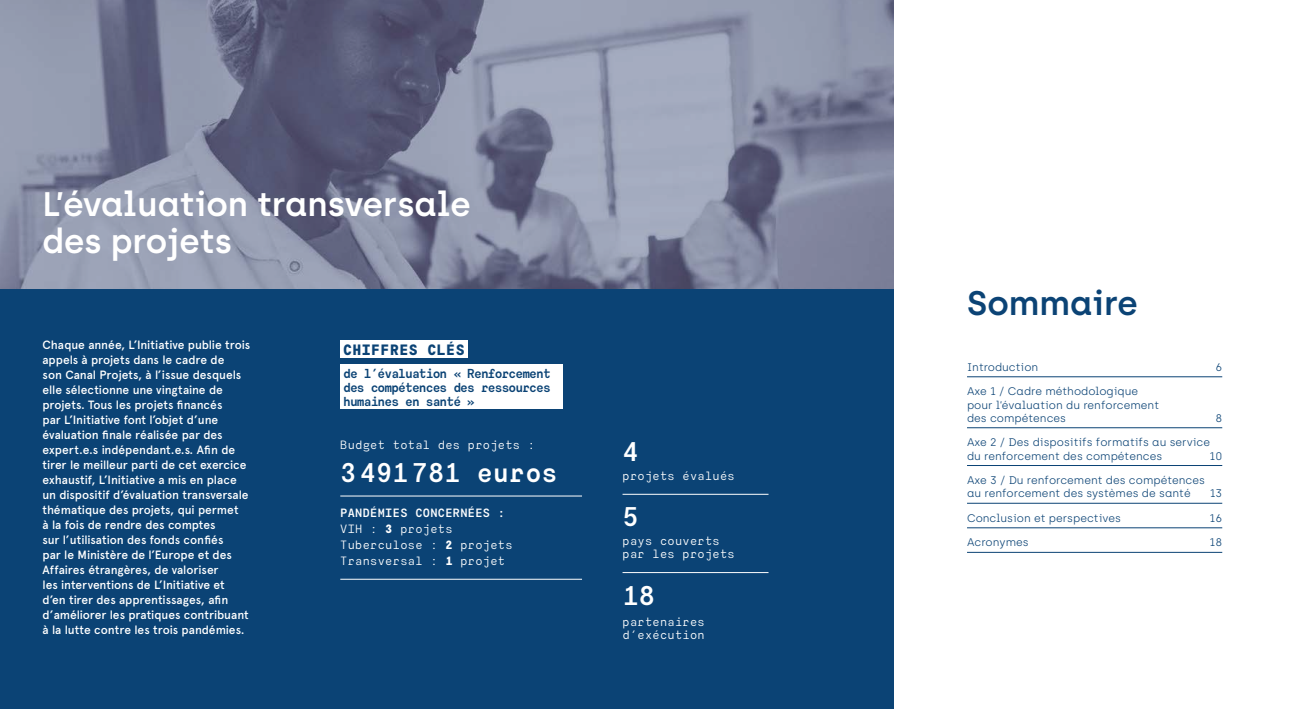
<style>
.page{position:relative;width:1296px;height:709px;background:#fff}
.page>*{position:absolute;margin:0;border:0;box-sizing:border-box;transform-origin:0 0}
.t1{font:600 34px/37px "Archia";color:#fff}
.t2{font:600 34px "Archia";color:#0b4375}
.t3{font:700 27px "ATC Harris";color:#fff}
.t4{font:900 15px "ATC Harris";letter-spacing:.025em;color:#0b4375}
.t5{font:700 13px/14px "ATC Harris";letter-spacing:-.07em;color:#0b4375;text-align:justify}
.t6{font:500 12px/15px "Apercu";letter-spacing:-.005em;color:#fff}
.t7{font:12px/15.8px "ATC Harris";letter-spacing:.025em;color:#fff}
.t8{font:300 11px/13.2px "Archia";color:#0b4375}
.s1{font-weight:700}
.s2{font-weight:900}
</style>
<div class="page">
<img style="left:0;top:0;width:893px;height:289px">
<div style="left:0;top:289px;width:893px;height:420px;background:#0b4375"></div>
<hr style="left:622px;top:494px;width:146px;height:1px;background:#fff">
<hr style="left:622px;top:572px;width:146px;height:1px;background:#fff">
<hr style="left:340px;top:496px;width:242px;height:1px;background:#fff">
<hr style="left:340px;top:579px;width:242px;height:1px;background:#fff">
<div style="left:340px;top:340px;width:127px;height:18px;background:#fff"></div>
<div style="left:340px;top:365px;width:223px;height:44px;background:#fff"></div>
<hr style="left:967px;top:376px;width:255px;height:1px;background:#0b4375">
<hr style="left:967px;top:427px;width:255px;height:1px;background:#0b4375">
<hr style="left:967px;top:465px;width:255px;height:1px;background:#0b4375">
<hr style="left:967px;top:503px;width:255px;height:1px;background:#0b4375">
<hr style="left:967px;top:527px;width:255px;height:1px;background:#0b4375">
<hr style="left:967px;top:552px;width:255px;height:1px;background:#0b4375">
<h1 class="t1" style="left:43px;top:186px;width:430px">L’évaluation transversale des projets</h1>
<p class="t6" style="left:43px;top:337px;width:209px">Chaque année, L’Initiative publie trois appels à projets dans le cadre de<br>son Canal Projets, à l’issue desquels elle sélectionne une vingtaine de projets. Tous les projets financés<br>par L’Initiative font l’objet d’une évaluation finale réalisée par des expert.e.s indépendant.e.s. Afin de tirer le meilleur parti de cet exercice exhaustif, L’Initiative a mis en place un dispositif d’évaluation transversale thématique des projets, qui permet<br>à la fois de rendre des comptes<br>sur l’utilisation des fonds confiés<br>par le Ministère de l’Europe et des Affaires étrangères, de valoriser<br>les interventions de L’Initiative et d’en tirer des apprentissages, afin d’améliorer les pratiques contribuant à la lutte contre les trois pandémies.</p>
<p class="t4" style="left:343px;top:341px;width:123px">CHIFFRES CLÉS</p>
<p class="t5" style="left:343px;top:367px;width:209px">de l’évaluation « Renforcement des compétences des ressources humaines en santé »</p>
<p class="t7" style="left:340px;top:437px;width:196px">Budget total des projets :</p>
<h2 class="t3" style="left:340px;top:457px;width:219px">3491781 euros</h2>
<p class="t7" style="left:340px;top:505px;width:174px"><span class="s1">PANDÉMIES CONCERNÉES :<br></span>VIH : <span class="s2">3</span> projets<br>Tuberculose : <span class="s2">2</span> projets<br>Transversal : <span class="s2">1</span> projet</p>
<h2 class="t3" style="left:622px;top:437px;width:18px">4</h2>
<p class="t7" style="left:622px;top:468px;width:114px">projets évalués</p>
<h2 class="t3" style="left:622px;top:502px;width:18px">5</h2>
<p class="t7" style="left:622px;top:534px;width:114px;line-height:13px">pays couverts par les projets</p>
<h2 class="t3" style="left:622px;top:580px;width:34px">18</h2>
<p class="t7" style="left:622px;top:615px;width:84px;line-height:13px">partenaires d’exécution</p>
<h1 class="t2" style="left:967px;top:282px;width:172px">Sommaire</h1>
<p class="t8" style="left:967px;top:360px;width:73px">Introduction</p>
<p class="t8" style="left:1215px;top:360px;width:8px">6</p>
<p class="t8" style="left:967px;top:385px;width:193px">Axe 1 / Cadre méthodologique pour l’évaluation du renforcement des compétences</p>
<p class="t8" style="left:1215px;top:411px;width:8px">8</p>
<p class="t8" style="left:967px;top:436px;width:245px">Axe 2 / Des dispositifs formatifs au service du renforcement des compétences</p>
<p class="t8" style="left:1209px;top:449px;width:14px">10</p>
<p class="t8" style="left:967px;top:473px;width:239px">Axe 3 / Du renforcement des compétences au renforcement des systèmes de santé</p>
<p class="t8" style="left:1209px;top:487px;width:14px">13</p>
<p class="t8" style="left:967px;top:511px;width:155px">Conclusion et perspectives</p>
<p class="t8" style="left:1209px;top:511px;width:14px">16</p>
<p class="t8" style="left:967px;top:536px;width:63px">Acronymes</p>
<p class="t8" style="left:1209px;top:536px;width:14px">18</p>
</div>
